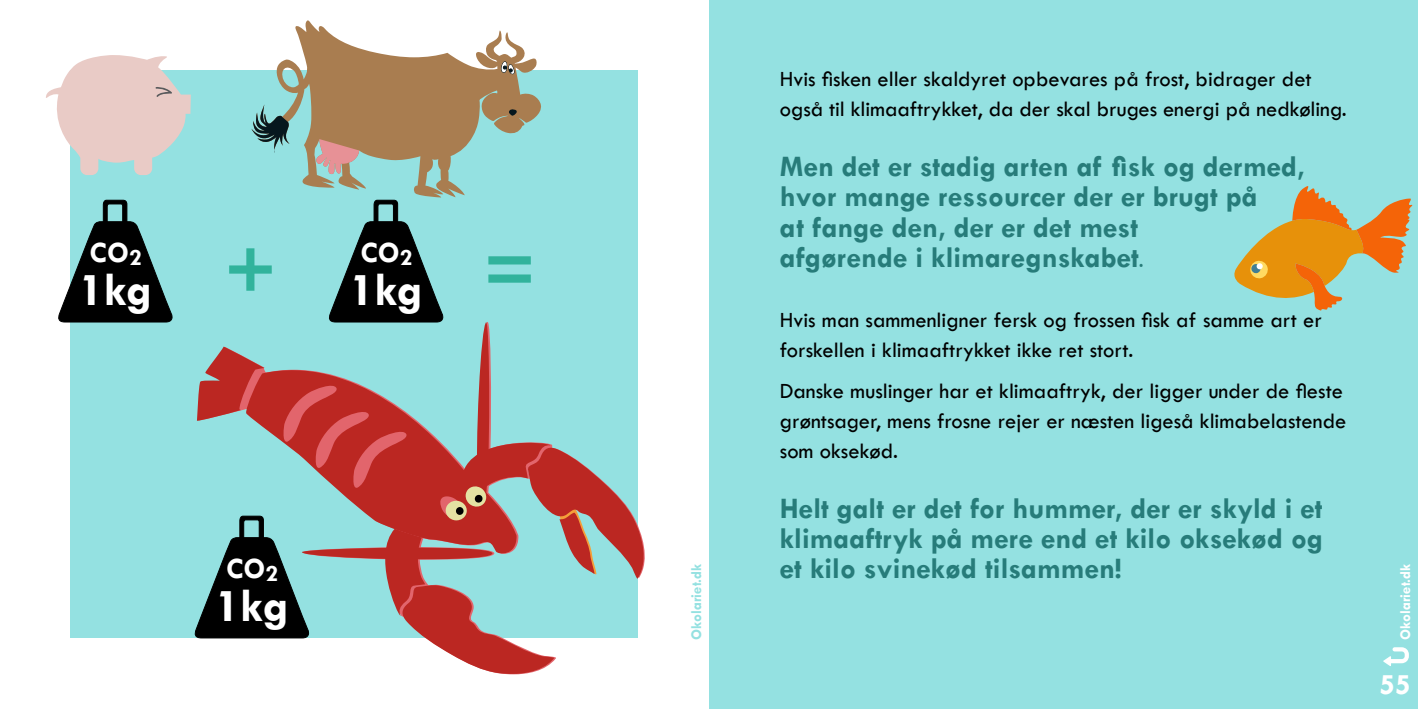
<style>
.page{position:relative;width:1418px;height:709px;background:#fff}
.page>*{position:absolute;margin:0;border:0;box-sizing:border-box;transform-origin:0 0}
.t1{font:700 78.12px "Tw Cen";color:#31b39c}
.t2{font:700 47.75px "Tw Cen";color:#fff}
.t3{font:700 30px/30px "Tw Cen";color:#277c7a}
.t4{font:700 30px "Tw Cen";color:#fff}
.t5{font:700 29.75px "Tw Cen";color:#fff}
.t6{font:22.5px/30px "Tw Cen";color:#000}
.t7{font:700 15px "Tw Cen";color:#94e1e1}
.t8{font:700 15px "Tw Cen";color:#fff}
.s1{font-weight:400;font-size:22.5px}
</style>
<div class="page">
<div style="left:71px;top:71px;width:567px;height:567px;background:#94e1e1"></div>
<svg style="left:58px;top:199px;width:115px;height:124px"></svg>
<svg style="left:194px;top:199px;width:451px;height:476px"></svg>
<svg style="left:46px;top:55px;width:145px;height:120px"></svg>
<svg style="left:251px;top:20px;width:291px;height:177px"></svg>
<svg style="left:316px;top:139px;width:43px;height:35px"></svg>
<svg style="left:251px;top:104px;width:39px;height:49px"></svg>
<svg style="left:507px;top:108px;width:12px;height:9px"></svg>
<div style="left:709px;top:0;width:708px;height:709px;background:#94e1e1"></div>
<svg style="left:1234px;top:186px;width:179px;height:125px"></svg>
<svg style="left:1383px;top:647px;width:25px;height:19px"></svg>
<h3 class="t5" style="left:90px;top:235px;width:54px">CO<sub>2</sub></h3>
<h2 class="t2" style="left:79px;top:261px;width:75px">1kg</h2>
<h3 class="t5" style="left:360px;top:235px;width:54px">CO<sub>2</sub></h3>
<h1 class="t1" style="left:224px;top:224px;width:54px">+</h1>
<h1 class="t1" style="left:483px;top:224px;width:54px">=</h1>
<h2 class="t2" style="left:349px;top:261px;width:75px">1kg</h2>
<h3 class="t5" style="left:226px;top:550px;width:54px">CO<sub>2</sub></h3>
<h2 class="t2" style="left:215px;top:577px;width:75px">1kg</h2>
<p class="t6" style="left:780px;top:64px;width:568px">Hvis fisken eller skaldyret opbevares på frost, bidrager det også til klimaaftrykket, da der skal bruges energi på nedkøling.</p>
<h3 class="t3" style="left:780px;top:151px;width:526px">Men det er stadig arten af fisk og dermed, hvor mange ressourcer der er brugt på<br>at fange den, der er det mest<br>afgørende i klimaregnskabet<span class="s1">.</span></h3>
<p class="t6" style="left:780px;top:304px;width:543px">Hvis man sammenligner fersk og frossen fisk af samme art er forskellen i klimaaftrykket ikke ret stort.</p>
<p class="t6" style="left:780px;top:375px;width:568px">Danske muslinger har et klimaaftryk, der ligger under de fleste grøntsager, mens frosne rejer er næsten ligeså klimabelastende som oksekød.</p>
<h3 class="t3" style="left:780px;top:492px;width:544px;text-align:justify">Helt galt er det for hummer, der er skyld i et klimaaftryk på mere end et kilo oksekød og et kilo svinekød tilsammen!</h3>
<p class="t7" style="left:687px;top:640px;width:78px;rotate:-90deg">Okolariet.dk</p>
<p class="t8" style="left:1396px;top:640px;width:78px;rotate:-90deg">Okolariet.dk</p>
<h3 class="t4" style="left:1378px;top:666px;width:33px">55</h3>
</div>
